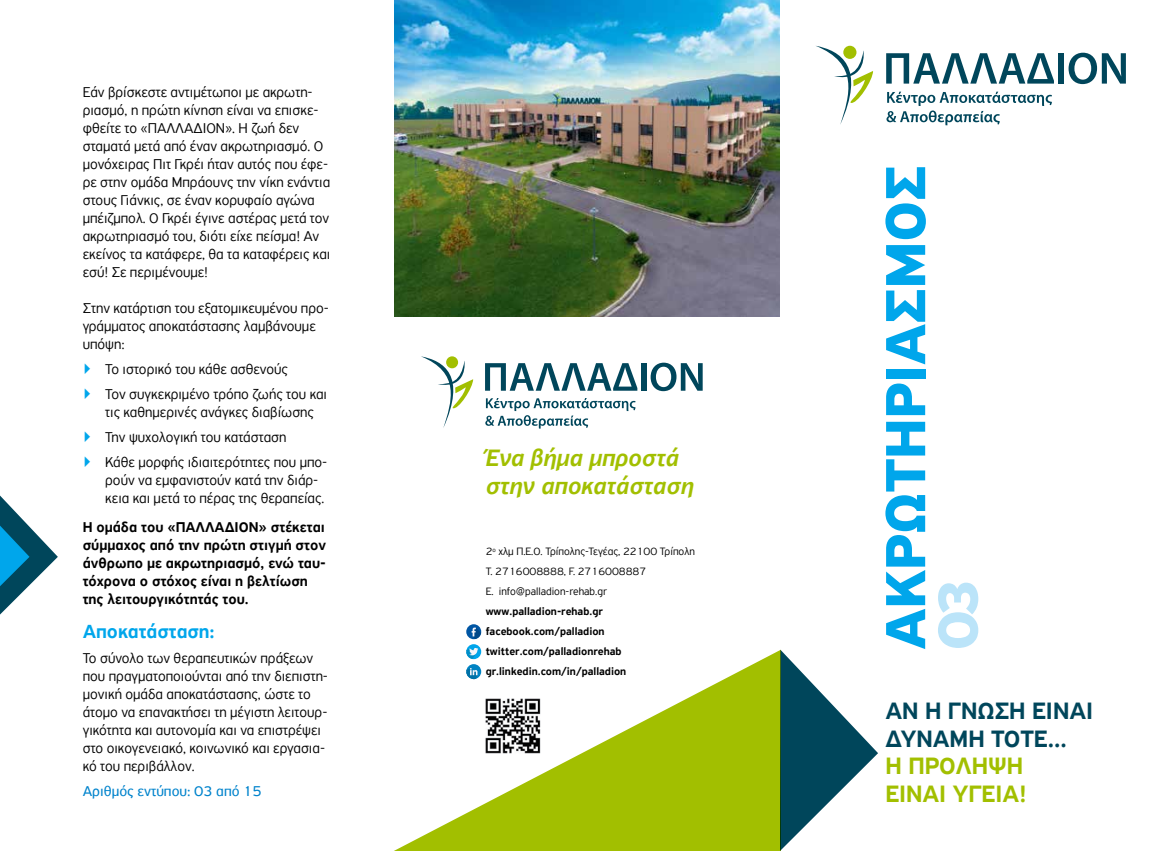
<style>
.page{position:relative;width:1170px;height:851px;background:#fff}
.page>*{position:absolute;margin:0;border:0;box-sizing:border-box;transform-origin:0 0}
.t1{font:700 60px "PF Highway Sans Pro";color:#00a6eb}
.t2{font:700 60px "PF Highway Sans Pro";color:#bbe4f9}
.t3{font:italic 500 25px/27.5px "PF Highway Sans Pro";color:#a2bf00}
.t4{font:500 25px/27.5px "PF Highway Sans Pro";color:#00465b}
.t5{font:500 25px/27.5px "PF Highway Sans Pro";color:#a2bf00}
.t6{font:500 20px "PF Highway Sans Pro";color:#00a6eb}
.t7{font:300 15px/18px "PF Highway Sans Pro";color:#000}
.t8{font:500 15px/18px "PF Highway Sans Pro";color:#000}
.t9{font:15px "PF Highway Sans Pro";color:#0083cc}
.t10{font:500 11.25px/20px "PF Highway Sans Pro";color:#000}
.t11{font:300 11.25px/20px "PF Highway Sans Pro";color:#000}
.s1{font-family:"PF Agora Sans Pro";font-weight:400;color:#00a6eb}
</style>
<div class="page">
<img style="left:394px;top:0;width:386px;height:316px">
<svg style="left:816px;top:46px;width:57px;height:79px"></svg>
<div style="left:843px;top:46px;width:13px;height:13px;background:#a2bf00;border-radius:50%"></div>
<svg style="left:886px;top:53px;width:167px;height:31px"></svg>
<div style="left:1058px;top:53px;width:5px;height:31px;background:#00465b"></div>
<svg style="left:1068px;top:53px;width:57px;height:31px"></svg>
<svg style="left:886px;top:92px;width:165px;height:33px"></svg>
<svg style="left:780px;top:649px;width:98px;height:201px"></svg>
<svg style="left:0;top:495px;width:58px;height:119px"></svg>
<svg style="left:421px;top:356px;width:52px;height:72px"></svg>
<div style="left:446px;top:356px;width:12px;height:12px;background:#a2bf00;border-radius:50%"></div>
<svg style="left:485px;top:363px;width:152px;height:27px"></svg>
<div style="left:641px;top:363px;width:5px;height:27px;background:#00465b"></div>
<svg style="left:650px;top:362px;width:52px;height:29px"></svg>
<svg style="left:485px;top:398px;width:150px;height:30px"></svg>
<svg style="left:396px;top:650px;width:384px;height:200px;fill:#a2bf00"></svg>
<svg style="left:466px;top:624px;width:15px;height:15px"></svg>
<svg style="left:471px;top:627px;width:10px;height:12px"></svg>
<svg style="left:466px;top:644px;width:15px;height:15px"></svg>
<svg style="left:466px;top:647px;width:12px;height:12px"></svg>
<svg style="left:466px;top:664px;width:15px;height:15px"></svg>
<svg style="left:466px;top:668px;width:11px;height:11px"></svg>
<img style="left:477px;top:690px;width:71px;height:71px">
<p class="t7" style="left:83px;top:83px;width:249px">Εάν βρίσκεστε αντιμέτωποι με ακρωτη&shy;ριασμό, η πρώτη κίνηση είναι να επισκε&shy;φθείτε το «ΠΑΛΛΑΔΙΟΝ». Η ζωή δεν σταματά μετά από έναν ακρωτηριασμό. Ο μονόχειρας Πιτ Γκρέι ήταν αυτός που έφε&shy;ρε στην ομάδα Μπράουνς την νίκη ενάντια στους Γιάνκις, σε έναν κορυφαίο αγώνα μπέιζμπολ. Ο Γκρέι έγινε αστέρας μετά τον ακρωτηριασμό του, διότι είχε πείσμα! Αν εκείνος τα κατάφερε, θα τα καταφέρεις και εσύ! Σε περιμένουμε!</p>
<p class="t7" style="left:83px;top:299px;width:248px">Στην κατάρτιση του εξατομικευμένου προ&shy;γράμματος αποκατάστασης λαμβάνουμε υπόψη:</p>
<p class="t7" style="left:83px;top:356px;width:246px;line-height:25.1px"><span class="s1">▶</span> Το ιστορικό του κάθε ασθενούς<br><span class="s1">▶</span> Τον συγκεκριμένο τρόπο ζωής του και</p>
<p class="t7" style="left:83px;top:399px;width:246px;line-height:25.1px;text-indent:22px">τις καθημερινές ανάγκες διαβίωσης<br><span class="s1">▶</span> Την ψυχολογική του κατάσταση<br><span class="s1">▶</span> Κάθε μορφής ιδιαιτερότητες που μπο-</p>
<p class="t7" style="left:105px;top:471px;width:221px">ρούν να εμφανιστούν κατά την διάρ&shy;κεια και μετά το πέρας της θεραπείας.</p>
<p class="t8" style="left:83px;top:518px;width:245px">Η ομάδα του «ΠΑΛΛΑΔΙΟΝ» στέκεται σύμμαχος από την πρώτη στιγμή στον άνθρωπο με ακρωτηριασμό, ενώ ταυ&shy;τόχρονα ο στόχος είναι η βελτίωση της λειτουργικότητάς του.</p>
<h3 class="t6" style="left:83px;top:620px;width:134px">Αποκατάσταση:</h3>
<p class="t7" style="left:83px;top:649px;width:247px">Το σύνολο των θεραπευτικών πράξεων που πραγματοποιούνται από την διεπιστη&shy;μονική ομάδα αποκατάστασης, ώστε το άτομο να επανακτήσει τη μέγιστη λειτουρ&shy;γικότητα και αυτονομία και να επιστρέψει στο οικογενειακό, κοινωνικό και εργασια&shy;κό του περιβάλλον.</p>
<p class="t9" style="left:83px;top:782px;width:180px">Αριθμός εντύπου: 03 από 15</p>
<h2 class="t3" style="left:485px;top:444px;width:209px">Ένα βήμα μπροστά στην αποκατάσταση</h2>
<p class="t11" style="left:485px;top:541px;width:211px">2<sup>ο</sup> χλμ Π.Ε.Ο. Τρίπολης-Τεγέας, 22100 Τρίπολη<br>Τ. 2716008888, F. 2716008887<br>E. info@palladion-rehab.gr</p>
<p class="t10" style="left:485px;top:602px;width:142px">www.palladion-rehab.gr facebook.com/palladion twitter.com/palladionrehab gr.linkedin.com/in/palladion</p>
<h1 class="t1" style="left:870px;top:649px;width:485px;rotate:-90deg">ΑΚΡΩΤΗΡΙΑΣΜΌΣ</h1>
<h1 class="t2" style="left:922px;top:649px;width:74px;rotate:-90deg">03</h1>
<h2 class="t4" style="left:885px;top:697px;width:205px">ΑΝ Η ΓΝΏΣΗ ΕΊΝΑΙ<br>ΔΎΝΑΜΗ ΤΌΤΕ...</h2>
<h2 class="t5" style="left:885px;top:752px;width:142px">Η ΠΡΌΛΗΨΗ<br>ΕΊΝΑΙ ΥΓΕΊΑ!</h2>
</div>
